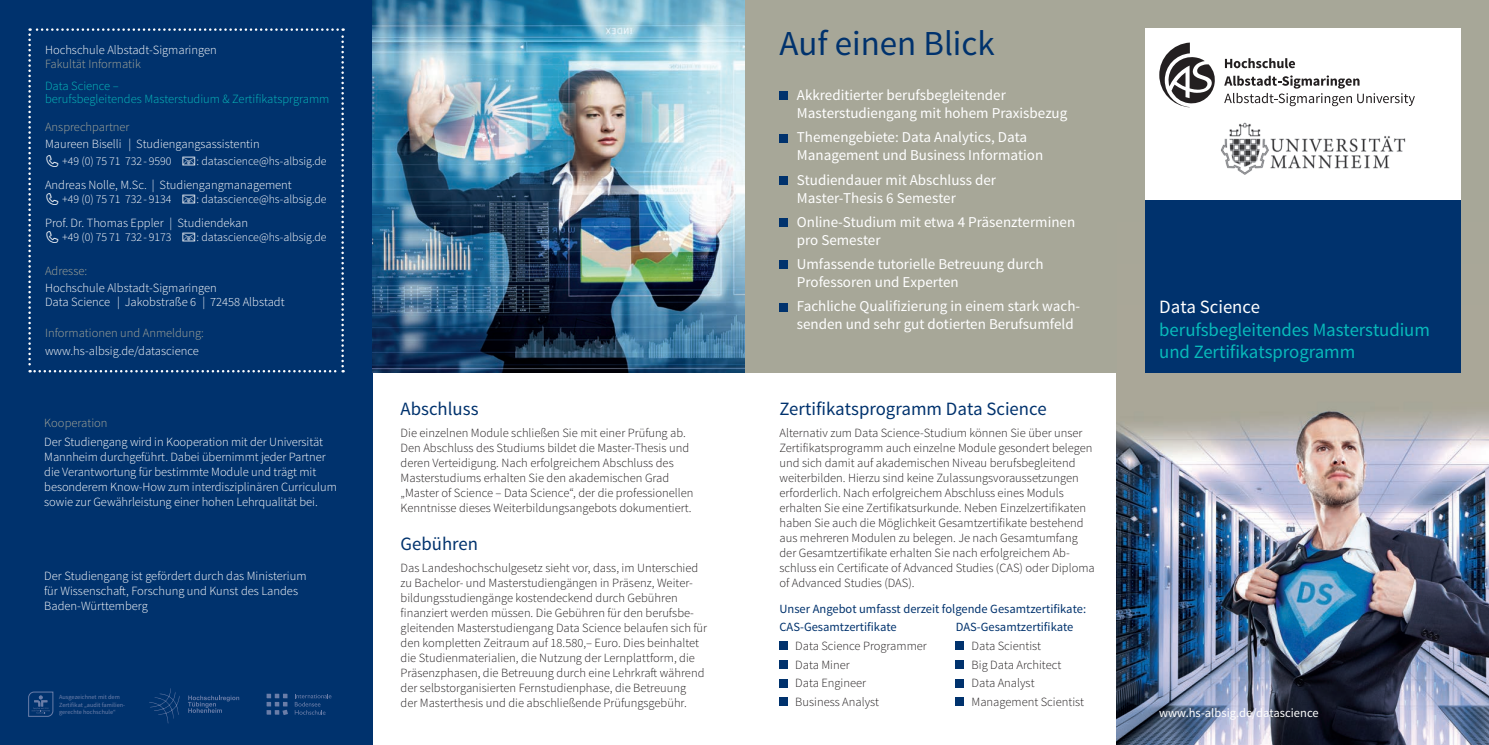
<style>
.page{position:relative;width:1489px;height:745px;background:#fff}
.page>*{position:absolute;margin:0;border:0;box-sizing:border-box;transform-origin:0 0}
.t1{font:35px "Source Sans Pro";color:#00326d}
.t2{font:18.75px/22.5px "Source Sans Pro";letter-spacing:-.005em;color:#08babb}
.t3{font:18.75px "Source Sans Pro";color:#00326d}
.t4{font:18.75px "Source Sans Pro";color:#fff}
.t5{font:15px/18px "Source Sans Pro";color:#fff}
.t6{font:300 12.5px/15px "Source Sans Pro";color:#231f20}
.t7{font:300 12.5px/15px "Source Sans Pro";color:#fff}
.t8{font:12.5px/18.5px "Source Sans Pro";color:#00326d}
.t9{font:300 12.5px "Source Sans Pro";color:#a7a798}
.t10{font:300 12.5px/13.8px "Source Sans Pro";color:#08babb}
.t11{font:12.5px "Source Sans Pro";color:#fff}
.t12{font:300 11.88px "Source Sans Pro";color:#fff}
.t13{font:6.25px/7.5px "Source Sans Pro";color:#6a7da8}
</style>
<div class="page">
<div style="left:1116px;top:0;width:372px;height:744px;background:#a7a798"></div>
<img style="left:1116px;top:114px;width:372px;height:630px">
<div style="left:779px;top:641px;width:8px;height:8px;background:#00326d"></div>
<div style="left:955px;top:641px;width:9px;height:8px;background:#00326d"></div>
<div style="left:779px;top:660px;width:8px;height:8px;background:#00326d"></div>
<div style="left:955px;top:660px;width:9px;height:8px;background:#00326d"></div>
<div style="left:779px;top:678px;width:8px;height:8px;background:#00326d"></div>
<div style="left:955px;top:678px;width:9px;height:8px;background:#00326d"></div>
<div style="left:779px;top:697px;width:8px;height:8px;background:#00326d"></div>
<div style="left:955px;top:697px;width:9px;height:8px;background:#00326d"></div>
<div style="left:1144px;top:28px;width:316px;height:172px;background:#fff"></div>
<div style="left:1144px;top:200px;width:316px;height:172px;background:#00326d"></div>
<div style="left:0;top:0;width:372px;height:744px;background:#00326d"></div>
<svg style="left:266px;top:693px;width:22px;height:21px"></svg>
<svg style="left:295px;top:694px;width:36px;height:20px"></svg>
<svg style="left:28px;top:691px;width:25px;height:25px"></svg>
<svg style="left:149px;top:688px;width:31px;height:36px"></svg>
<svg style="left:188px;top:695px;width:51px;height:17px"></svg>
<div style="left:744px;top:0;width:372px;height:372px;background:#a7a798"></div>
<div style="left:779px;top:92px;width:8px;height:8px;background:#00326d"></div>
<div style="left:779px;top:134px;width:8px;height:8px;background:#00326d"></div>
<div style="left:779px;top:176px;width:8px;height:8px;background:#00326d"></div>
<div style="left:779px;top:218px;width:8px;height:9px;background:#00326d"></div>
<div style="left:779px;top:261px;width:8px;height:8px;background:#00326d"></div>
<div style="left:779px;top:303px;width:8px;height:8px;background:#00326d"></div>
<img style="left:372px;top:0;width:372px;height:372px">
<img style="left:1221px;top:122px;width:185px;height:53px">
<svg style="left:1159px;top:43px;width:56px;height:64px"></svg>
<svg style="left:1224px;top:58px;width:70px;height:10px"></svg>
<svg style="left:1224px;top:75px;width:190px;height:31px"></svg>
<svg style="left:28px;top:28px;width:316px;height:344px"></svg>
<p class="t7" style="left:45px;top:43px;width:173px">Hochschule Albstadt-Sigmaringen</p>
<p class="t9" style="left:45px;top:56px;width:97px">Fakultät Informatik</p>
<p class="t10" style="left:45px;top:78px;width:286px">Data Science –<br>berufsbegleitendes Masterstudium &amp; Zertifikatsprgramm</p>
<p class="t9" style="left:45px;top:119px;width:86px">Ansprechpartner</p>
<p class="t7" style="left:45px;top:136px;width:216px">Maureen Biselli | Studiengangsassistentin</p>
<p class="t12" style="left:62px;top:154px;width:111px">+49 (0) 75 71 732 - 9590</p>
<p class="t12" style="left:196px;top:154px;width:132px">: datascience@hs-albsig.de</p>
<p class="t7" style="left:45px;top:177px;width:248px">Andreas Nolle, M.Sc. | Studiengangmanagement</p>
<p class="t12" style="left:62px;top:192px;width:111px">+49 (0) 75 71 732 - 9134</p>
<p class="t12" style="left:196px;top:192px;width:132px">: datascience@hs-albsig.de</p>
<p class="t7" style="left:45px;top:215px;width:204px">Prof. Dr. Thomas Eppler | Studiendekan</p>
<p class="t12" style="left:62px;top:229px;width:111px">+49 (0) 75 71 732 - 9173</p>
<p class="t12" style="left:196px;top:229px;width:132px">: datascience@hs-albsig.de</p>
<p class="t9" style="left:45px;top:263px;width:44px">Adresse:</p>
<p class="t7" style="left:45px;top:281px;width:241px;line-height:13.8px">Hochschule Albstadt-Sigmaringen<br>Data Science | Jakobstraße 6 | 72458 Albstadt</p>
<p class="t9" style="left:45px;top:325px;width:160px">Informationen und Anmeldung:</p>
<p class="t7" style="left:45px;top:343px;width:155px">www.hs-albsig.de/datascience</p>
<p class="t9" style="left:44px;top:415px;width:65px">Kooperation</p>
<p class="t7" style="left:44px;top:434px;width:294px">Der Studiengang wird in Kooperation mit der Universität Mannheim durchgeführt. Dabei übernimmt jeder Partner die Verantwortung für bestimmte Module und trägt mit besonderem Know-How zum interdisziplinären Curriculum sowie zur Gewährleistung einer hohen Lehrqualität bei.</p>
<p class="t7" style="left:44px;top:568px;width:264px">Der Studiengang ist gefördert durch das Ministerium für Wissenschaft, Forschung und Kunst des Landes<br>Baden-Württemberg</p>
<p class="t13" style="left:59px;top:692px;width:67px">Ausgezeichnet mit dem<br>Zertifikat „audit familien&shy;gerechte hochschule“</p>
<h2 class="t3" style="left:400px;top:397px;width:79px">Abschluss</h2>
<p class="t6" style="left:400px;top:425px;width:294px">Die einzelnen Module schließen Sie mit einer Prüfung ab.<br>Den Abschluss des Studiums bildet die Master-Thesis und deren Verteidigung. Nach erfolgreichem Abschluss des Masterstudiums erhalten Sie den akademischen Grad „Master of Science – Data Science“, der die professionellen Kenntnisse dieses Weiterbildungsangebots dokumentiert.</p>
<h2 class="t3" style="left:400px;top:531px;width:79px">Gebühren</h2>
<p class="t6" style="left:400px;top:560px;width:308px">Das Landeshochschulgesetz sieht vor, dass, im Unterschied zu Bachelor- und Masterstudiengängen in Präsenz, Weiter&shy;bildungsstudiengänge kostendeckend durch Gebühren finanziert werden müssen. Die Gebühren für den berufsbe&shy;gleitenden Masterstudiengang Data Science belaufen sich für den kompletten Zeitraum auf 18.580,– Euro. Dies beinhaltet die Studienmaterialien, die Nutzung der Lernplattform, die Präsenzphasen, die Betreuung durch eine Lehrkraft während der selbstorganisierten Fernstudienphase, die Betreuung<br>der Masterthesis und die abschließende Prüfungsgebühr.</p>
<h1 class="t1" style="left:779px;top:21px;width:217px">Auf einen Blick</h1>
<p class="t5" style="left:796px;top:86px;width:272px">Akkreditierter berufsbegleitender<br>Masterstudiengang mit hohem Praxisbezug</p>
<p class="t5" style="left:796px;top:128px;width:248px">Themengebiete: Data Analytics, Data<br>Management und Business Information</p>
<p class="t5" style="left:796px;top:171px;width:201px">Studiendauer mit Abschluss der<br>Master-Thesis 6 Semester</p>
<p class="t5" style="left:796px;top:213px;width:280px">Online-Studium mit etwa 4 Präsenzterminen pro Semester</p>
<p class="t5" style="left:796px;top:255px;width:248px">Umfassende tutorielle Betreuung durch<br>Professoren und Experten</p>
<p class="t5" style="left:796px;top:297px;width:285px">Fachliche Qualifizierung in einem stark wach&shy;senden und sehr gut dotierten Berufsumfeld</p>
<h2 class="t3" style="left:779px;top:397px;width:268px">Zertifikatsprogramm Data Science</h2>
<p class="t6" style="left:779px;top:425px;width:317px">Alternativ zum Data Science-Studium können Sie über unser Zertifikatsprogramm auch einzelne Module gesondert belegen und sich damit auf akademischen Niveau berufsbegleitend weiterbilden. Hierzu sind keine Zulassungsvoraussetzungen erforderlich. Nach erfolgreichem Abschluss eines Moduls erhalten Sie eine Zertifikatsurkunde. Neben Einzelzertifikaten haben Sie auch die Möglichkeit Gesamtzertifikate bestehend aus mehreren Modulen zu belegen. Je nach Gesamtumfang der Gesamtzertifikate erhalten Sie nach erfolgreichem Ab&shy;schluss ein Certificate of Advanced Studies (CAS) oder Diploma of Advanced Studies (DAS).</p>
<p class="t8" style="left:779px;top:599px;width:308px">Unser Angebot umfasst derzeit folgende Gesamtzertifikate:<br>CAS-Gesamtzertifikate</p>
<p class="t8" style="left:955px;top:618px;width:119px">DAS-Gesamtzertifikate</p>
<p class="t6" style="left:795px;top:638px;width:133px">Data Science Programmer</p>
<p class="t6" style="left:971px;top:638px;width:71px">Data Scientist</p>
<p class="t6" style="left:795px;top:656px;width:56px">Data Miner</p>
<p class="t6" style="left:971px;top:656px;width:91px">Big Data Architect</p>
<p class="t6" style="left:795px;top:675px;width:72px">Data Engineer</p>
<p class="t6" style="left:971px;top:675px;width:64px">Data Analyst</p>
<p class="t6" style="left:795px;top:693px;width:85px">Business Analyst</p>
<p class="t6" style="left:971px;top:693px;width:114px">Management Scientist</p>
<h2 class="t4" style="left:1159px;top:295px;width:102px">Data Science</h2>
<h2 class="t2" style="left:1159px;top:318px;width:272px">berufsbegleitendes Masterstudium und Zertifikatsprogramm</h2>
<p class="t11" style="left:1159px;top:704px;width:161px">www.hs-albsig.de/datascience</p>
</div>
